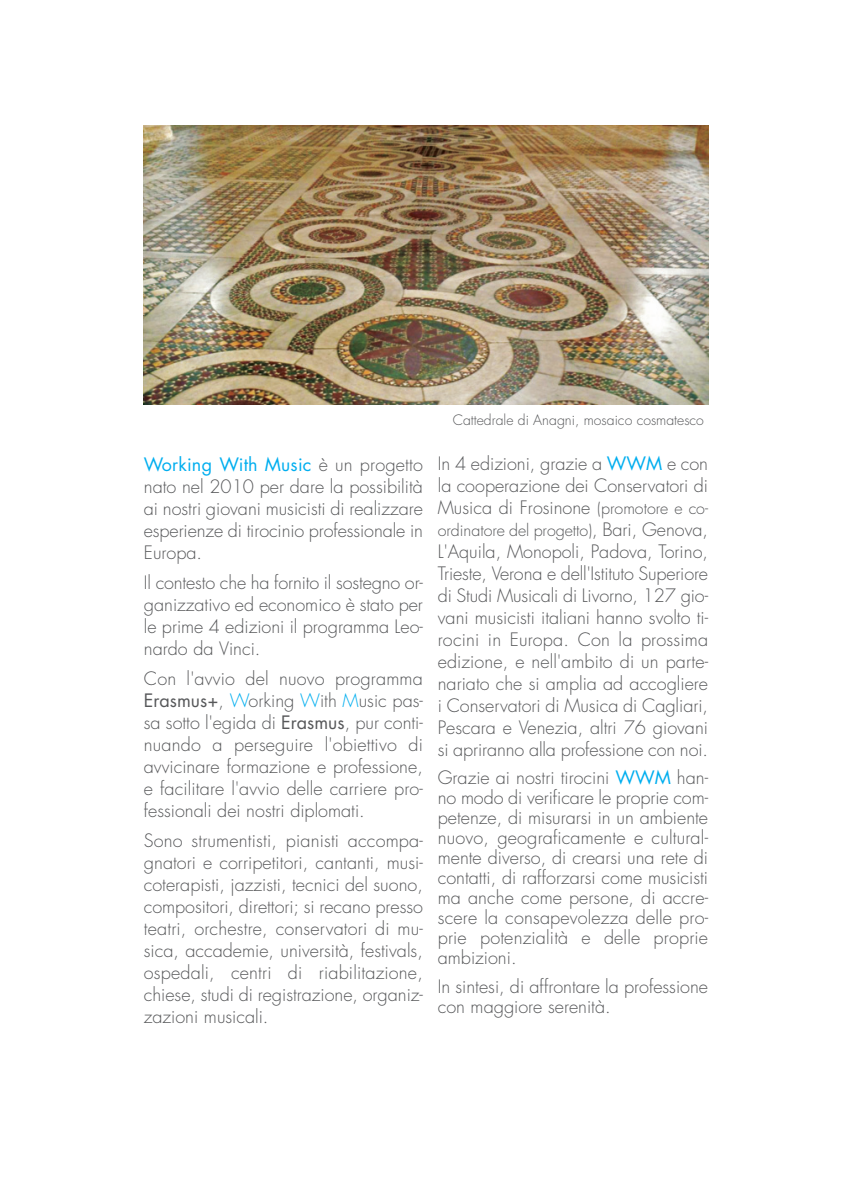
<style>
.page{position:relative;width:851px;height:1191px;background:#fff}
.page>*{position:absolute;margin:0;border:0;box-sizing:border-box;transform-origin:0 0}
.t1{font:300 18px/22px "Futura Std";color:#57585a;text-align:justify}
.t2{font:300 16px "Futura Std";color:#57585a}
.t3{font:300 14px "Futura Std";color:#57585a}
.s1{font-weight:400;color:#00aeef}
.s2{font-weight:400}
.s3{color:#00aeef}
.s4{font-size:16px}
.s5{font-size:18px}
</style>
<div class="page">
<img style="left:144px;top:126px;width:564px;height:278px">
<p class="t1" style="left:144px;top:455px;width:280px"><span class="s1">Working With Music</span> è un progetto nato nel 2010 per dare la possibilità ai nostri giovani musicisti di realizzare esperienze di tirocinio professionale in Europa.</p>
<p class="t1" style="left:144px;top:572px;width:280px">Il contesto che ha fornito il sostegno or&shy;ganizzativo ed economico è stato per le prime 4 edizioni il programma Leo&shy;nardo da Vinci.</p>
<p class="t1" style="left:144px;top:668px;width:280px">Con l'avvio del nuovo programma <span class="s2">Erasmus+</span>, <span class="s3">W</span>orking <span class="s3">W</span>ith <span class="s3">M</span>usic pas&shy;sa sotto l'egida di <span class="s2">Erasmus</span>, pur conti&shy;nuando a perseguire l'obiettivo di avvicinare formazione e professione, e facilitare l'avvio delle carriere pro&shy;fessionali dei nostri diplomati.</p>
<p class="t1" style="left:144px;top:830px;width:280px">Sono strumentisti, pianisti accompa&shy;gnatori e corripetitori, cantanti, musi&shy;coterapisti, jazzisti, tecnici del suono, compositori, direttori; si recano presso teatri, orchestre, conservatori di mu&shy;sica, accademie, università, festivals, ospedali, centri di riabilitazione, chiese, studi di registrazione, organiz&shy;zazioni musicali.</p>
<p class="t3" style="left:452px;top:413px;width:252px">Cattedrale di Anagni, mosaico cosmatesco</p>
<p class="t1" style="left:437px;top:454px;width:272px">In 4 edizioni, grazie a <span class="s1">WWM</span> e con la cooperazione dei Conservatori di Musica di Frosinone <span class="s4">(promotore e co-</span></p>
<p class="t2" style="left:437px;top:523px;width:272px">ordinatore del progetto)<span class="s5">, Bari, Genova,</span></p>
<p class="t1" style="left:437px;top:542px;width:272px">L'Aquila, Monopoli, Padova, Torino, Trieste, Verona e dell'Istituto Superiore di Studi Musicali di Livorno, 127 gio&shy;vani musicisti italiani hanno svolto ti&shy;rocini in Europa. Con la prossima edizione, e nell'ambito di un parte&shy;nariato che si amplia ad accogliere i Conservatori di Musica di Cagliari, Pescara e Venezia, altri 76 giovani si apriranno alla professione con noi.</p>
<p class="t1" style="left:437px;top:769px;width:272px;line-height:20px">Grazie ai nostri tirocini <span class="s1">WWM</span> han&shy;no modo di verificare le proprie com&shy;petenze, di misurarsi in un ambiente nuovo, geograficamente e cultural&shy;mente diverso, di crearsi una rete di contatti, di rafforzarsi come musicisti ma anche come persone, di accre&shy;scere la consapevolezza delle pro&shy;prie potenzialità e delle proprie ambizioni.</p>
<p class="t1" style="left:437px;top:977px;width:272px;line-height:20px">In sintesi, di affrontare la professione con maggiore serenità.</p>
</div>
